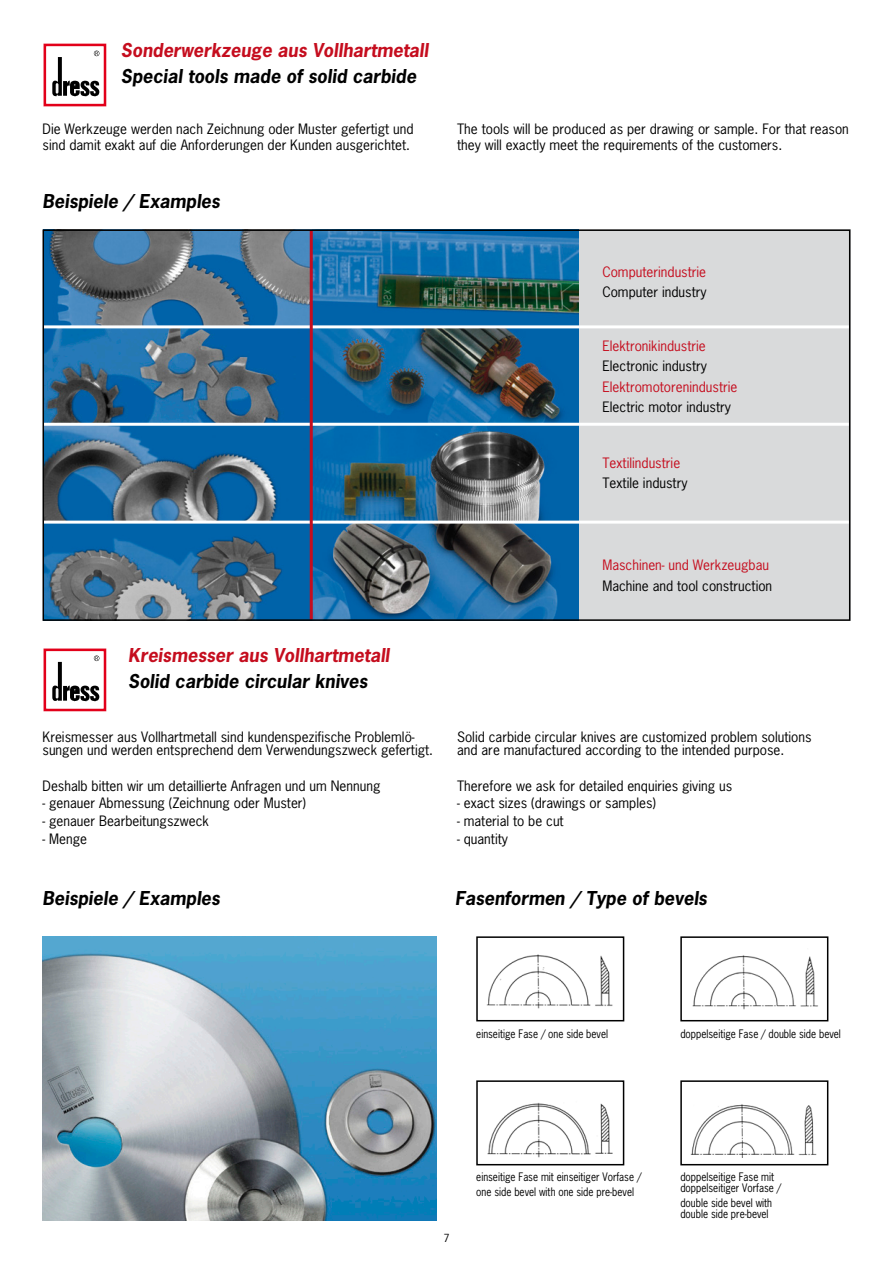
<style>
.page{position:relative;width:893px;height:1263px;background:#fff}
.page>*{position:absolute;margin:0;border:0;box-sizing:border-box;transform-origin:0 0}
.stil1{font:italic 700 18px "News Gothic";color:#000}
.stil1-2{font:italic 700 18px "News Gothic";color:#c50d1e}
.stil1-3{font:13.5px/16.2px "News Gothic";color:#000}
.stil1-4{font:13.5px "News Gothic";color:#c50d1e}
.stil1-5{font:11.1px/11.1px "News Gothic";color:#000;scale:.9 1}
.t1{font:10.5px "News Gothic";color:#000}
</style>
<div class="page">
<div style="left:577px;top:230px;width:273px;height:391px;background:#d9dadb"></div>
<svg style="left:44px;top:44px;width:62px;height:62px"></svg>
<img style="left:43px;top:937px;width:394px;height:283px">
<img style="left:46px;top:232px;width:533px;height:386px">
<svg style="left:44px;top:648px;width:62px;height:63px"></svg>
<hr style="left:43px;top:325px;width:806px;height:3px;background:#fff">
<hr style="left:43px;top:521px;width:806px;height:3px;background:#fff">
<hr style="left:43px;top:423px;width:806px;height:3px;background:#fff">
<hr style="left:310px;top:231px;width:3px;height:388px;background:#c50d1e">
<img style="left:486px;top:954px;width:127px;height:55px">
<div style="left:476px;top:936px;width:148px;height:85px;border:2px solid #000"></div>
<img style="left:487px;top:1102px;width:126px;height:56px">
<div style="left:476px;top:1080px;width:148px;height:85px;border:2px solid #000"></div>
<img style="left:692px;top:955px;width:126px;height:55px">
<div style="left:680px;top:936px;width:148px;height:85px;border:2px solid #000"></div>
<img style="left:690px;top:1104px;width:127px;height:54px">
<div style="left:680px;top:1080px;width:148px;height:85px;border:2px solid #000"></div>
<div style="left:43px;top:229px;width:807px;height:392px;border:2px solid #000"></div>
<p class="stil1-2" style="left:121px;top:39px;width:309px">Sonderwerkzeuge aus Vollhartmetall</p>
<p class="stil1" style="left:121px;top:64px;width:297px">Special tools made of solid carbide</p>
<p class="stil1-3" style="left:43px;top:120px;width:372px">Die Werkzeuge werden nach Zeichnung oder Muster gefertigt und sind damit exakt auf die Anforderungen der Kunden ausgerichtet.</p>
<p class="stil1-3" style="left:457px;top:120px;width:393px">The tools will be produced as per drawing or sample. For that reason they will exactly meet the requirements of the customers.</p>
<p class="stil1" style="left:43px;top:189px;width:179px">Beispiele / Examples</p>
<p class="stil1-4" style="left:602px;top:263px;width:105px">Computerindustrie</p>
<p class="stil1-3" style="left:602px;top:284px;width:106px">Computer industry</p>
<p class="stil1-4" style="left:602px;top:337px;width:105px">Elektronikindustrie</p>
<p class="stil1-3" style="left:602px;top:357px;width:106px">Electronic industry</p>
<p class="stil1-4" style="left:602px;top:378px;width:137px">Elektromotorenindustrie</p>
<p class="stil1-3" style="left:602px;top:398px;width:130px">Electric motor industry</p>
<p class="stil1-4" style="left:602px;top:454px;width:79px">Textilindustrie</p>
<p class="stil1-3" style="left:602px;top:475px;width:87px">Textile industry</p>
<p class="stil1-2" style="left:128px;top:643px;width:263px">Kreismesser aus Vollhartmetall</p>
<p class="stil1" style="left:128px;top:669px;width:241px">Solid carbide circular knives</p>
<p class="stil1-3" style="left:43px;top:729px;width:392px;line-height:13.5px">Kreismesser aus Vollhartmetall sind kundenspezifische Problemlö&shy;sungen und werden entsprechend dem Verwendungszweck gefertigt.</p>
<p class="stil1-3" style="left:43px;top:777px;width:339px">Deshalb bitten wir um detaillierte Anfragen und um Nennung</p>
<p class="stil1-3" style="left:43px;top:795px;width:265px">- genauer Abmessung (Zeichnung oder Muster)</p>
<p class="stil1-3" style="left:43px;top:812px;width:168px">- genauer Bearbeitungszweck</p>
<p class="stil1-3" style="left:43px;top:830px;width:46px">- Menge</p>
<p class="stil1" style="left:43px;top:886px;width:179px">Beispiele / Examples</p>
<p class="stil1-4" style="left:602px;top:556px;width:168px">Maschinen- und Werkzeugbau</p>
<p class="stil1-3" style="left:602px;top:577px;width:171px">Machine and tool construction</p>
<p class="stil1-3" style="left:457px;top:729px;width:356px;line-height:13.5px">Solid carbide circular knives are customized problem solutions and are manufactured according to the intended purpose.</p>
<p class="stil1-3" style="left:457px;top:777px;width:277px">Therefore we ask for detailed enquiries giving us</p>
<p class="stil1-3" style="left:457px;top:795px;width:200px">- exact sizes (drawings or samples)</p>
<p class="stil1-3" style="left:457px;top:812px;width:108px">- material to be cut</p>
<p class="stil1-3" style="left:457px;top:830px;width:52px">- quantity</p>
<p class="stil1" style="left:455px;top:886px;width:254px">Fasenformen / Type of bevels</p>
<p class="stil1-5" style="left:476px;top:1028px;width:148px">einseitige Fase / one side bevel</p>
<p class="stil1-5" style="left:680px;top:1028px;width:180px">doppelseitige Fase / double side bevel</p>
<p class="t1" style="left:443px;top:1231px;width:8px">7</p>
<p class="stil1-5" style="left:476px;top:1171px;width:185px">einseitige Fase mit einseitiger Vorfase /</p>
<p class="stil1-5" style="left:476px;top:1186px;width:177px">one side bevel with one side pre-bevel</p>
<p class="stil1-5" style="left:680px;top:1171px;width:113px">doppelseitige Fase mit doppelseitiger Vorfase /</p>
<p class="stil1-5" style="left:680px;top:1197px;width:103px">double side bevel with double side pre-bevel</p>
</div>
